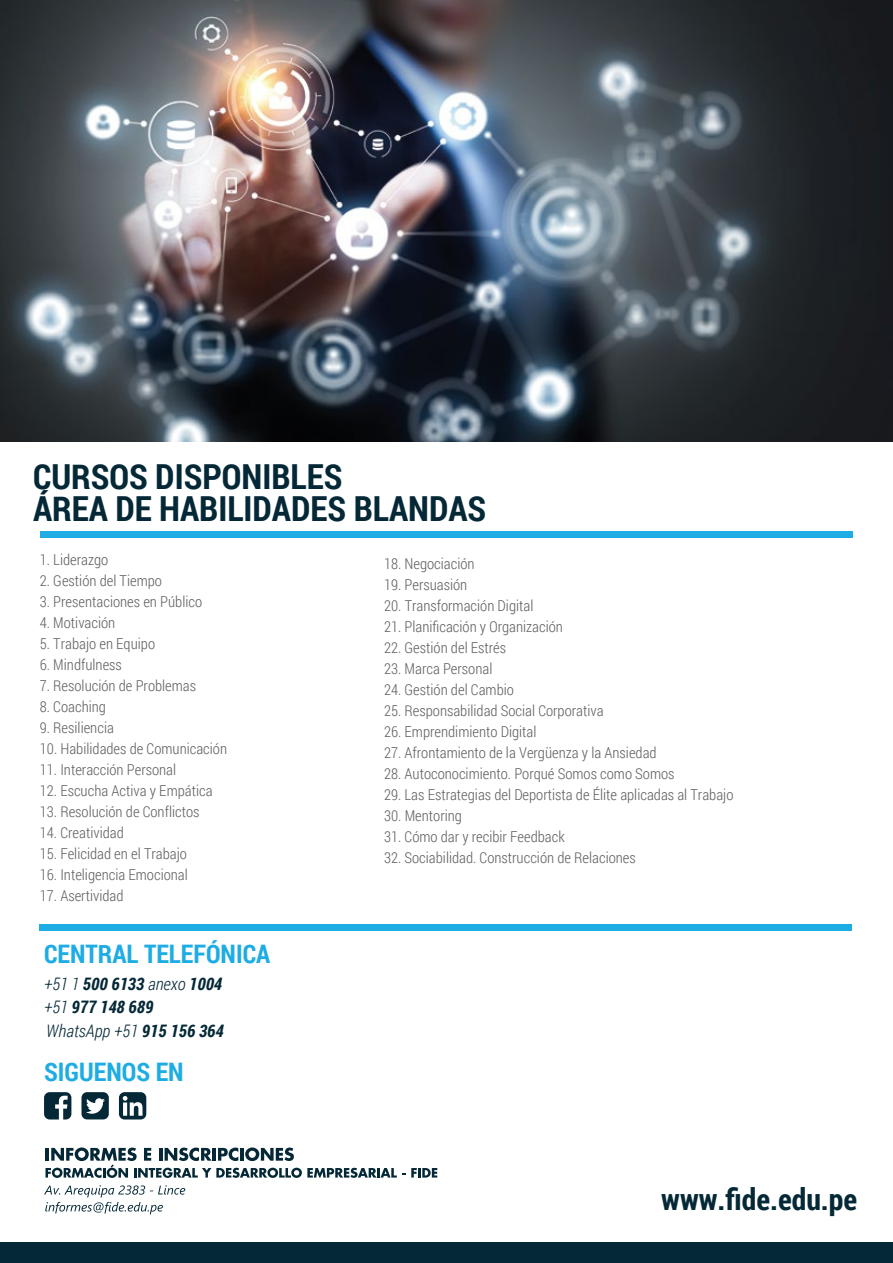
<style>
.page{position:relative;width:893px;height:1263px;background:#fff}
.page>*{position:absolute;margin:0;border:0;box-sizing:border-box;transform-origin:0 0}
.t1{font:700 34.5px/31.5px "Roboto Condensed";color:#052837}
.t2{font:700 30px "Roboto Condensed";color:#052837}
.t3{font:700 25.5px "Roboto Condensed";color:#1eace4}
.t4{font:italic 700 17.25px "Roboto Condensed";color:#052837}
.t5{font:italic 300 17.25px "Roboto Condensed";color:#052837}
.t6{font:300 15px "Roboto Condensed";color:#616160}
.s1{font-weight:300}
.s2{font-weight:700}
</style>
<div class="page">
<img style="left:0;top:0;width:893px;height:441px">
<svg style="left:81px;top:1092px;width:28px;height:27px"></svg>
<svg style="left:44px;top:1092px;width:27px;height:27px"></svg>
<svg style="left:119px;top:1092px;width:27px;height:27px"></svg>
<svg style="left:46px;top:1147px;width:359px;height:31px"></svg>
<svg style="left:411px;top:1168px;width:26px;height:9px"></svg>
<svg style="left:44px;top:1185px;width:141px;height:29px"></svg>
<div style="left:0;top:1242px;width:892px;height:21px;background:#052837"></div>
<div style="left:40px;top:531px;width:813px;height:6px;background:#1eace4"></div>
<div style="left:39px;top:924px;width:812px;height:6px;background:#1eace4"></div>
<h1 class="t1" style="left:33px;top:460px;width:455px">CURSOS DISPONIBLES<br>ÁREA DE HABILIDADES BLANDAS</h1>
<p class="t6" style="left:40px;top:549px;width:70px">1. Liderazgo</p>
<p class="t6" style="left:40px;top:570px;width:124px">2. Gestión del Tiempo</p>
<p class="t6" style="left:40px;top:591px;width:164px">3. Presentaciones en Público</p>
<p class="t6" style="left:40px;top:612px;width:77px">4. Motivación</p>
<p class="t6" style="left:40px;top:633px;width:117px">5. Trabajo en Equipo</p>
<p class="t6" style="left:40px;top:654px;width:84px">6. Mindfulness</p>
<p class="t6" style="left:40px;top:675px;width:158px">7. Resolución de Problemas</p>
<p class="t6" style="left:40px;top:696px;width:68px">8. Coaching</p>
<p class="t6" style="left:40px;top:717px;width:76px">9. Resiliencia</p>
<p class="t6" style="left:40px;top:738px;width:189px">10. Habilidades de Comunicación</p>
<p class="t6" style="left:40px;top:759px;width:138px">11. Interacción Personal</p>
<p class="t6" style="left:40px;top:780px;width:174px">12. Escucha Activa y Empática</p>
<p class="t6" style="left:40px;top:801px;width:161px">13. Resolución de Conflictos</p>
<p class="t6" style="left:40px;top:822px;width:85px">14. Creatividad</p>
<p class="t6" style="left:40px;top:843px;width:149px">15. Felicidad en el Trabajo</p>
<p class="t6" style="left:40px;top:864px;width:150px">16. Inteligencia Emocional</p>
<p class="t6" style="left:40px;top:885px;width:85px">17. Asertividad</p>
<p class="t6" style="left:384px;top:553px;width:92px">18. Negociación</p>
<p class="t6" style="left:384px;top:574px;width:85px">19. Persuasión</p>
<p class="t6" style="left:384px;top:595px;width:151px">20. Transformación Digital</p>
<p class="t6" style="left:384px;top:616px;width:180px">21. Planificación y Organización</p>
<p class="t6" style="left:384px;top:637px;width:124px">22. Gestión del Estrés</p>
<p class="t6" style="left:384px;top:658px;width:110px">23. Marca Personal</p>
<p class="t6" style="left:384px;top:679px;width:131px">24. Gestión del Cambio</p>
<p class="t6" style="left:384px;top:700px;width:221px">25. Responsabilidad Social Corporativa</p>
<p class="t6" style="left:384px;top:721px;width:154px">26. Emprendimiento Digital</p>
<p class="t6" style="left:384px;top:742px;width:274px">27. Afrontamiento de la Vergüenza y la Ansiedad</p>
<p class="t6" style="left:384px;top:763px;width:292px">28. Autoconocimiento. Porqué Somos como Somos</p>
<p class="t6" style="left:384px;top:784px;width:351px">29. Las Estrategias del Deportista de Élite aplicadas al Trabajo</p>
<p class="t6" style="left:384px;top:805px;width:79px">30. Mentoring</p>
<p class="t6" style="left:384px;top:826px;width:182px">31. Cómo dar y recibir Feedback</p>
<p class="t6" style="left:384px;top:847px;width:253px">32. Sociabilidad. Construcción de Relaciones</p>
<h3 class="t3" style="left:44px;top:936px;width:228px">CENTRAL TELEFÓNICA</h3>
<p class="t4" style="left:44px;top:972px;width:180px"><span class="s1">+51 1</span> 500 6133 <span class="s1">anexo</span> 1004</p>
<p class="t4" style="left:44px;top:995px;width:111px"><span class="s1">+51</span> 977 148 689</p>
<p class="t5" style="left:46px;top:1019px;width:179px">WhatsApp +51 <span class="s2">915 156 364</span></p>
<h3 class="t3" style="left:44px;top:1054px;width:141px">SIGUENOS EN</h3>
<h2 class="t2" style="left:661px;top:1178px;width:197px">www.fide.edu.pe</h2>
</div>
